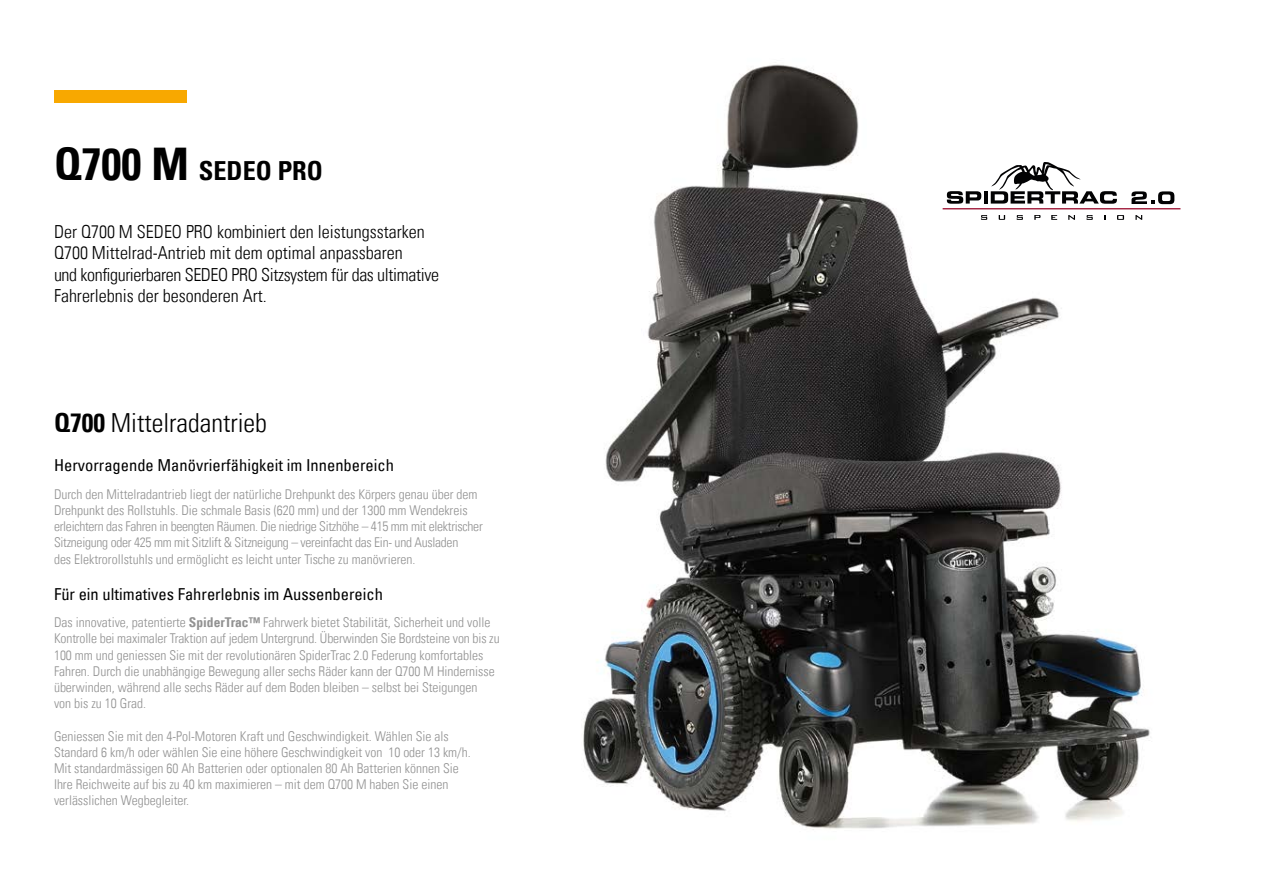
<style>
.page{position:relative;width:1263px;height:893px;background:#fff}
.page>*{position:absolute;margin:0;border:0;box-sizing:border-box;transform-origin:0 0}
.t1{font:26.25px "Univers Com 47 Light Cond";color:#000}
.t2{font:26.25px "Univers Com 67 Bold Cond";color:#000}
.t3{font:18px/21.6px "Univers Com 47 Light Cond";color:#000}
.t4{font:condensed 16.5px "Univers Com 57";color:#000}
.t5{font:13.5px/16.2px "Univers Com 47 Light Cond";color:#929292}
.s1{font-size:45px}
.s2{font-family:"Univers Com 67 Bold Cond"}
</style>
<div class="page">
<img style="left:583px;top:62px;width:598px;height:768px">
<div style="left:54px;top:90px;width:133px;height:13px;background:#f8a800"></div>
<svg style="left:947px;top:191px;width:34px;height:13px"></svg>
<hr style="left:984px;top:191px;width:4px;height:13px;background:#020203">
<svg style="left:981px;top:215px;width:6px;height:5px"></svg>
<svg style="left:999px;top:215px;width:6px;height:5px"></svg>
<svg style="left:1016px;top:215px;width:7px;height:5px"></svg>
<svg style="left:1034px;top:215px;width:6px;height:5px"></svg>
<svg style="left:1051px;top:215px;width:6px;height:5px"></svg>
<svg style="left:1068px;top:215px;width:7px;height:5px"></svg>
<svg style="left:1086px;top:215px;width:7px;height:5px"></svg>
<svg style="left:1117px;top:215px;width:7px;height:5px"></svg>
<svg style="left:1135px;top:215px;width:7px;height:5px"></svg>
<hr style="left:943px;top:208px;width:237px;height:1px;background:#990a2c">
<svg style="left:991px;top:162px;width:126px;height:42px"></svg>
<svg style="left:1131px;top:191px;width:43px;height:13px"></svg>
<h1 class="t2" style="left:54px;top:155px;width:270px"><span class="s1">Q700 M</span> SEDEO PRO</h1>
<h2 class="t3" style="left:54px;top:220px;width:386px">Der Q700 M SEDEO PRO kombiniert den leistungsstarken Q700 Mittelrad-Antrieb mit dem optimal anpassbaren<br>und konfigurierbaren SEDEO PRO Sitzsystem für das ultimative Fahrerlebnis der besonderen Art.</h2>
<h1 class="t1" style="left:54px;top:407px;width:214px"><span class="s2">Q700</span> Mittelradantrieb</h1>
<p class="t4" style="left:54px;top:455px;width:341px">Hervorragende Manövrierfähigkeit im Innenbereich</p>
<p class="t5" style="left:54px;top:486px;width:430px">Durch den Mittelradantrieb liegt der natürliche Drehpunkt des Körpers genau über dem Drehpunkt des Rollstuhls. Die schmale Basis (620 mm) und der 1300 mm Wendekreis erleichtern das Fahren in beengten Räumen. Die niedrige Sitzhöhe – 415 mm mit elektrischer Sitzneigung oder 425 mm mit Sitzlift &amp; Sitzneigung – vereinfacht das Ein- und Ausladen<br>des Elektrorollstuhls und ermöglicht es leicht unter Tische zu manövrieren.</p>
<p class="t4" style="left:54px;top:583px;width:330px">Für ein ultimatives Fahrerlebnis im Aussenbereich</p>
<p class="t5" style="left:54px;top:614px;width:447px">Das innovative, patentierte <span class="s2">SpiderTrac™</span> Fahrwerk bietet Stabilität, Sicherheit und volle Kontrolle bei maximaler Traktion auf jedem Untergrund. Überwinden Sie Bordsteine von bis zu 100 mm und geniessen Sie mit der revolutionären SpiderTrac 2.0 Federung komfortables Fahren. Durch die unabhängige Bewegung aller sechs Räder kann der Q700 M Hindernisse überwinden, während alle sechs Räder auf dem Boden bleiben – selbst bei Steigungen<br>von bis zu 10 Grad.</p>
<p class="t5" style="left:54px;top:728px;width:418px">Geniessen Sie mit den 4-Pol-Motoren Kraft und Geschwindigkeit. Wählen Sie als Standard 6 km/h oder wählen Sie eine höhere Geschwindigkeit von 10 oder 13 km/h.<br>Mit standardmässigen 60 Ah Batterien oder optionalen 80 Ah Batterien können Sie Ihre Reichweite auf bis zu 40 km maximieren – mit dem Q700 M haben Sie einen verlässlichen Wegbegleiter.</p>
</div>
